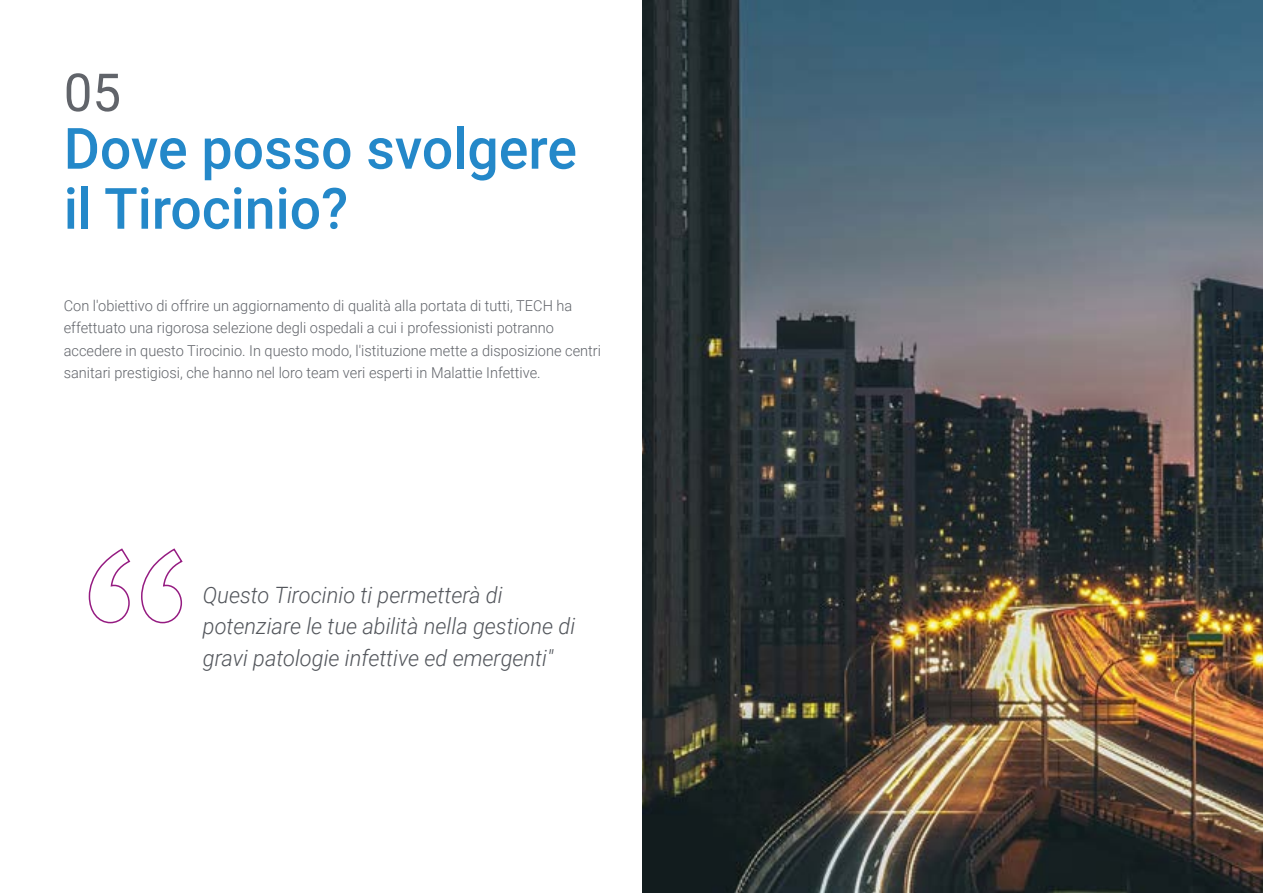
<style>
.page{position:relative;width:1263px;height:893px;background:#fff}
.page>*{position:absolute;margin:0;border:0;box-sizing:border-box;transform-origin:0 0}
.t1{font:500 57px/60px "Roboto";color:#2488c9}
.t2{font:52.5px "Roboto";color:#61646a}
.t3{font:italic 300 22.5px/31.5px "Roboto";color:#52555b}
.t4{font:300 15px/22.5px "Roboto";color:#61646a}
</style>
<div class="page">
<svg style="left:88px;top:548px;width:95px;height:76px"></svg>
<img style="left:642px;top:0;width:621px;height:893px">
<h2 class="t2" style="left:64px;top:56px;width:59px">05</h2>
<h1 class="t1" style="left:64px;top:116px;width:515px">Dove posso svolgere il Tirocinio?</h1>
<p class="t4" style="left:64px;top:293px;width:539px">Con l'obiettivo di offrire un aggiornamento di qualità alla portata di tutti, TECH ha effettuato una rigorosa selezione degli ospedali a cui i professionisti potranno accedere in questo Tirocinio. In questo modo, l'istituzione mette a disposizione centri sanitari prestigiosi, che hanno nel loro team veri esperti in Malattie Infettive.</p>
<h3 class="t3" style="left:203px;top:578px;width:374px">Questo Tirocinio ti permetterà di potenziare le tue abilità nella gestione di gravi patologie infettive ed emergenti"</h3>
</div>
